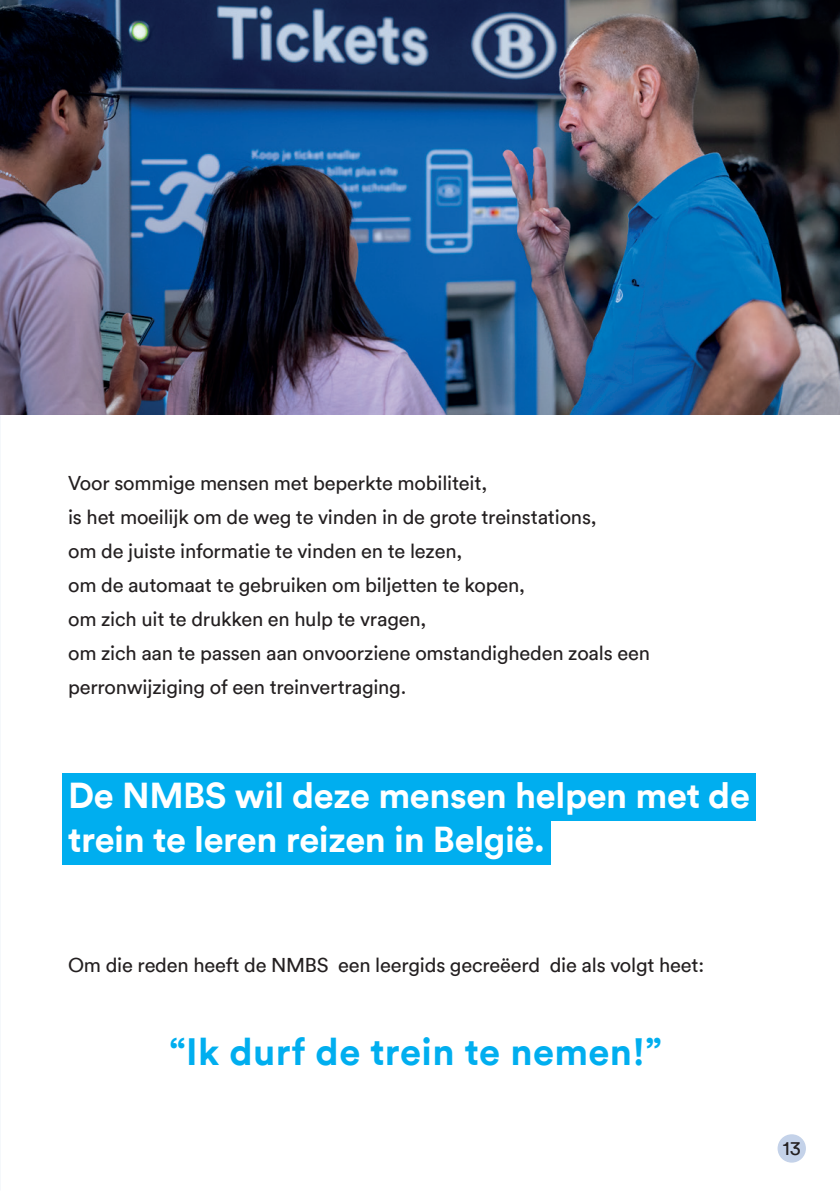
<style>
.page{position:relative;width:840px;height:1191px;background:#fff}
.page>*{position:absolute;margin:0;border:0;box-sizing:border-box;transform-origin:0 0}
.t1{font:700 38px "Circular";letter-spacing:.01em;color:#00aeef}
.t2{font:700 36px/44px "Circular";letter-spacing:-.01em;color:#fff}
.t3{font:20px/34px "Circular";letter-spacing:-.01em;color:#231f20}
</style>
<div class="page">
<div style="left:62px;top:773px;width:693px;height:47px;background:#00aeef"></div>
<div style="left:62px;top:817px;width:488px;height:47px;background:#00aeef"></div>
<div style="left:777px;top:1134px;width:28px;height:28px;background:#c4d2e9;border-radius:50%"></div>
<img style="left:0;top:0;width:839px;height:415px">
<p class="t3" style="left:68px;top:465px;width:583px">Voor sommige mensen met beperkte mobiliteit,<br>is het moeilijk om de weg te vinden in de grote treinstations,<br>om de juiste informatie te vinden en te lezen,<br>om de automaat te gebruiken om biljetten te kopen,<br>om zich uit te drukken en hulp te vragen,<br>om zich aan te passen aan onvoorziene omstandigheden zoals een perronwijziging of een treinvertraging.</p>
<h2 class="t2" style="left:68px;top:772px;width:683px">De NMBS wil deze mensen helpen met de trein te leren reizen in België.</h2>
<p class="t3" style="left:68px;top:947px;width:637px">Om die reden heeft de NMBS een leergids gecreëerd die als volgt heet:</p>
<h1 class="t1" style="left:169px;top:1027px;width:493px">“Ik durf de trein te nemen!”</h1>
<p class="t3" style="left:782px;top:1131px;width:20px">13</p>
</div>
